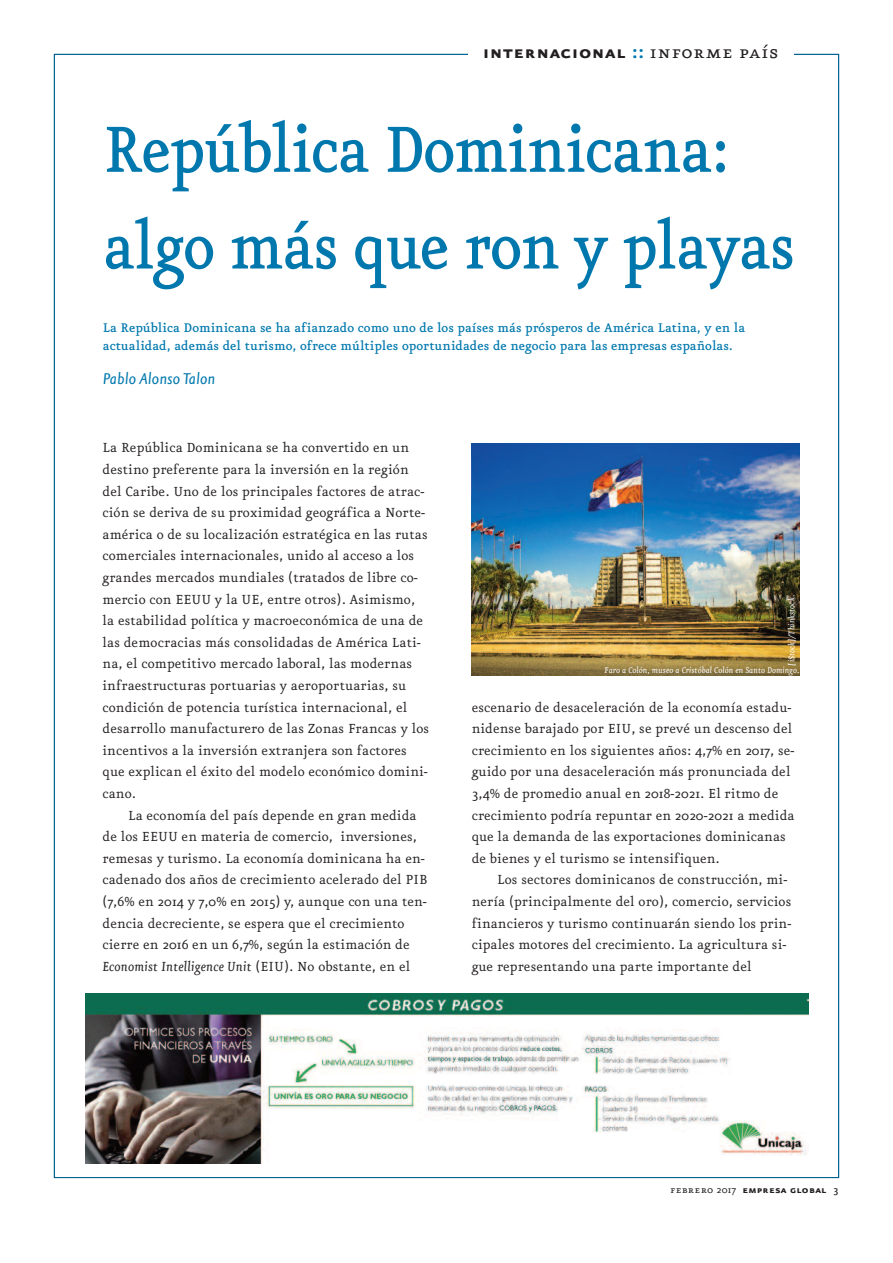
<style>
.page{position:relative;width:893px;height:1263px;background:#fff}
.page>*{position:absolute;margin:0;border:0;box-sizing:border-box;transform-origin:0 0}
.t1{font:500 78px/96.8px "Eureka";letter-spacing:-.02em;color:#0078ae;scale:.9 1}
.t2{font:21.9px "Eureka Sans Bold Caps";letter-spacing:.025em;color:#231f20}
.t3{font:italic 18.75px "Eureka Sans";color:#0078ae}
.t4{font:15.75px/21.6px "Eureka";letter-spacing:.01em;color:#231f20}
.t5{font:500 15px/18px "Eureka";color:#0078ae}
.t6{font:12px "Eureka Sans Bold Caps";letter-spacing:.025em;color:#231f20}
.t7{font:italic 10.2px "Eureka";color:#fff}
.s1{color:#0078ae}
.s2{font-family:"Eureka Small Caps"}
.s3{font-style:italic}
.s4{font-family:"Eureka"}
.s5{font-family:"Eureka";font-weight:500}
</style>
<div class="page">
<img style="left:86px;top:993px;width:722px;height:170px">
<img style="left:472px;top:444px;width:327px;height:232px">
<h2 class="t2" style="left:483px;top:41px;width:297px">internacional <span class="s1">::</span> <span class="s2">informe país</span></h2>
<h1 class="t1" style="left:103px;top:104px;width:771px">República Dominicana: algo más que ron y playas</h1>
<p class="t5" style="left:103px;top:319px;width:644px">La República Dominicana se ha afianzado como uno de los países más prósperos de América Latina, y en la actualidad, además del turismo, ofrece múltiples oportunidades de negocio para las empresas españolas.</p>
<p class="t3" style="left:103px;top:370px;width:114px">Pablo Alonso Talon</p>
<p class="t4" style="left:103px;top:438px;width:328px">La República Dominicana se ha convertido en un destino preferente para la inversión en la región del Caribe. Uno de los principales factores de atrac&shy;ción se deriva de su proximidad geográfica a Norte&shy;américa o de su localización estratégica en las rutas comerciales internacionales, unido al acceso a los grandes mercados mundiales (tratados de libre co&shy;mercio con EEUU y la UE, entre otros). Asimismo, la estabilidad política y macroeconómica de una de las democracias más consolidadas de América Lati&shy;na, el competitivo mercado laboral, las modernas infraestructuras portuarias y aeroportuarias, su condición de potencia turística internacional, el desarrollo manufacturero de las Zonas Francas y los incentivos a la inversión extranjera son factores que explican el éxito del modelo económico domini&shy;cano.</p>
<p class="t4" style="left:103px;top:805px;width:326px;text-indent:26px">La economía del país depende en gran medida de los EEUU en materia de comercio, inversiones, remesas y turismo. La economía dominicana ha en&shy;cadenado dos años de crecimiento acelerado del PIB (7,6% en 2014 y 7,0% en 2015) y, aunque con una ten&shy;dencia decreciente, se espera que el crecimiento cierre en 2016 en un 6,7%, según la estimación de <span class="s3">Economist Intelligence Unit</span> (EIU). No obstante, en el</p>
<p class="t7" style="left:787px;top:665px;width:72px;rotate:-90deg">[iStock]/Thinkstock.</p>
<p class="t7" style="left:605px;top:665px;width:196px">Faro a Colón, museo a Cristóbal Colón en Santo Domingo.</p>
<p class="t4" style="left:472px;top:697px;width:324px">escenario de desaceleración de la economía estadu&shy;nidense barajado por EIU, se prevé un descenso del crecimiento en los siguientes años: 4,7% en 2017, se&shy;guido por una desaceleración más pronunciada del 3,4% de promedio anual en 2018-2021. El ritmo de crecimiento podría repuntar en 2020-2021 a medida que la demanda de las exportaciones dominicanas de bienes y el turismo se intensifiquen.</p>
<p class="t4" style="left:472px;top:870px;width:321px;text-indent:26px">Los sectores dominicanos de construcción, mi&shy;nería (principalmente del oro), comercio, servicios financieros y turismo continuarán siendo los prin&shy;cipales motores del crecimiento. La agricultura si&shy;gue representando una parte importante del</p>
<p class="t6" style="left:670px;top:1184px;width:170px"><span class="s2">febrero</span> <span class="s4">2017</span> empresa global <span class="s5">3</span></p>
</div>
